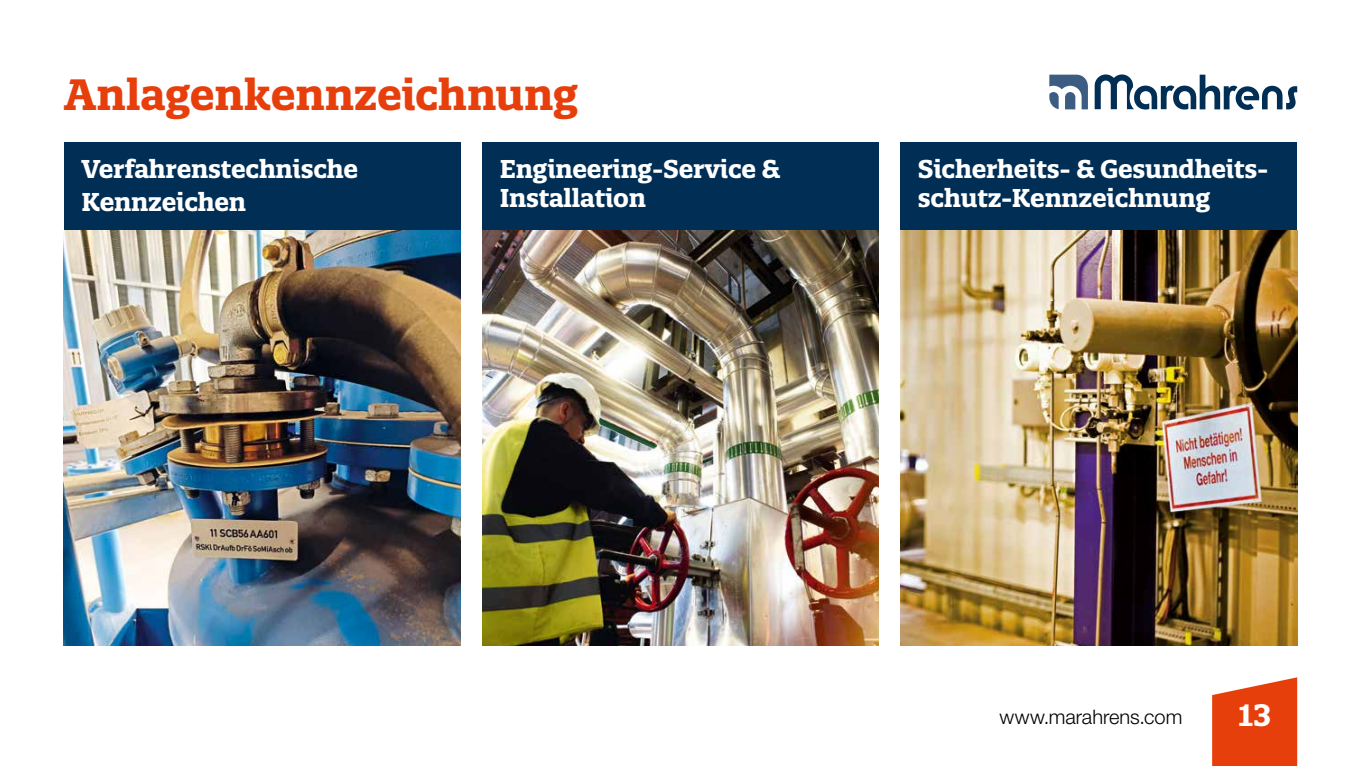
<style>
.page{position:relative;width:1361px;height:766px;background:#fff}
.page>*{position:absolute;margin:0;border:0;box-sizing:border-box;transform-origin:0 0}
.t1{font:700 42.5px "Quatro Slab";letter-spacing:-.005em;color:#e73f0c}
.t2{font:700 30px "Quatro Slab";color:#fff}
.t3{font:700 25px/28.8px "Quatro Slab";letter-spacing:-.01em;color:#fff}
.t4{font:300 20px "Helvetica Neue LT Pro";color:#000}
</style>
<div class="page">
<svg style="left:1212px;top:677px;width:85px;height:88px;background:#e95325"></svg>
<div style="left:900px;top:142px;width:397px;height:88px;background:#002e55"></div>
<div style="left:64px;top:142px;width:397px;height:88px;background:#002e55"></div>
<div style="left:482px;top:142px;width:397px;height:88px;background:#002e55"></div>
<img style="left:900px;top:230px;width:397px;height:415px">
<img style="left:64px;top:230px;width:397px;height:415px">
<img style="left:482px;top:230px;width:397px;height:415px">
<svg style="left:1049px;top:75px;width:39px;height:34px"></svg>
<svg style="left:1094px;top:74px;width:203px;height:36px"></svg>
<h1 class="t1" style="left:64px;top:67px;width:516px">Anlagenkennzeichnung</h1>
<p class="t3" style="left:81px;top:152px;width:278px;line-height:33.2px">Verfahrenstechnische<br>Kennzeichen</p>
<p class="t3" style="left:500px;top:155px;width:282px">Engineering-Service &amp;<br>Installation</p>
<p class="t3" style="left:918px;top:154px;width:352px">Sicherheits- &amp; Gesundheits&shy;schutz-Kennzeichnung</p>
<p class="t4" style="left:999px;top:704px;width:184px">www.marahrens.com</p>
<p class="t2" style="left:1238px;top:695px;width:34px">13</p>
</div>
